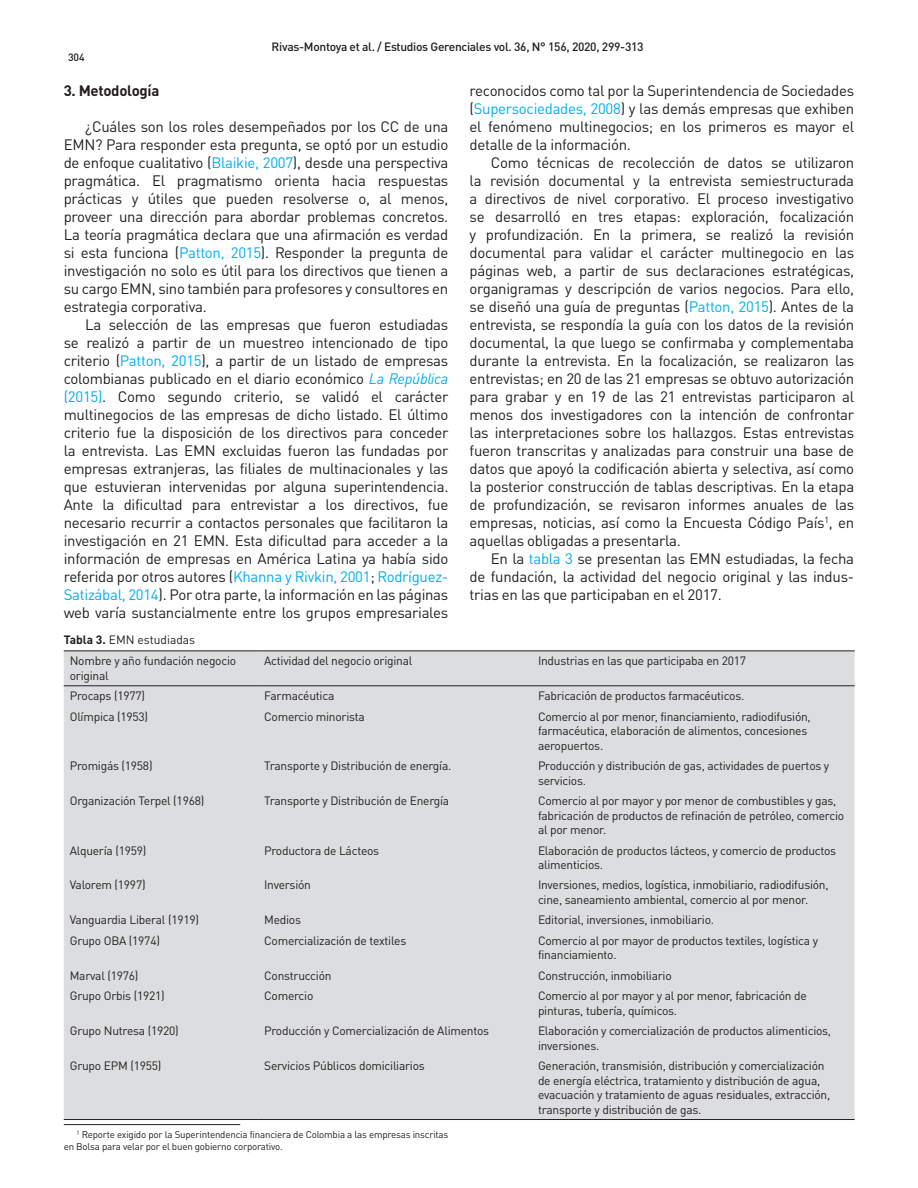
<style>
.page{position:relative;width:918px;height:1188px;background:#fff}
.page>*{position:absolute;margin:0;border:0;box-sizing:border-box;transform-origin:0 0}
.Párrafo_principal{font:15px/18px "DIN Pro";letter-spacing:-.02em;color:#231f20;text-align:justify}
.Titulo_primer_nivel{font:700 15px "DIN Pro";letter-spacing:-.02em;color:#231f20}
.Párrafo_principal-2{font:12px/14.4px "DIN Pro";letter-spacing:-.02em;color:#231f20}
.t1{font:500 12px "DIN Pro";letter-spacing:-.025em;color:#231f20}
.Párrafo_principal-3{font:12px "DIN Pro";color:#231f20}
.t2{font:500 10.5px "DIN Pro";color:#231f20}
.Pie_de_figura{font:9.75px/11.7px "DIN Pro";letter-spacing:-.02em;color:#231f20}
.s1{color:#00aeef}
.s2{font-style:italic;color:#00aeef}
.s3{font-weight:700}
</style>
<div class="page">
<div style="left:64px;top:651px;width:791px;height:468px;background:#dcdddf"></div>
<hr style="left:64px;top:685px;width:194px;height:1px;background:#231f20">
<hr style="left:258px;top:685px;width:274px;height:1px;background:#231f20">
<hr style="left:532px;top:685px;width:323px;height:1px;background:#231f20">
<hr style="left:64px;top:1119px;width:194px;height:1px;background:#231f20">
<hr style="left:258px;top:1119px;width:274px;height:1px;background:#231f20">
<hr style="left:532px;top:1119px;width:323px;height:1px;background:#231f20">
<hr style="left:64px;top:650px;width:194px;height:1px;background:#231f20">
<hr style="left:258px;top:650px;width:274px;height:1px;background:#231f20">
<hr style="left:532px;top:650px;width:323px;height:1px;background:#231f20">
<hr style="left:64px;top:1124px;width:176px;height:1px;background:#231f20">
<p class="t1" style="left:272px;top:37px;width:373px">Rivas-Montoya et al. / Estudios Gerenciales vol. 36, N° 156, 2020, 299-313</p>
<p class="t2" style="left:68px;top:49px;width:18px">304</p>
<p class="Titulo_primer_nivel" style="left:64px;top:78px;width:97px">3. Metodología</p>
<p class="Párrafo_principal" style="left:64px;top:116px;width:386px;text-indent:21px">¿Cuáles son los roles desempeñados por los CC de una EMN? Para responder esta pregunta, se optó por un estudio de enfoque cualitativo (<span class="s1">Blaikie, 2007</span>), desde una perspectiva pragmática. El pragmatismo orienta hacia respuestas prácticas y útiles que pueden resolverse o, al menos, proveer una dirección para abordar problemas concretos.<br>La teoría pragmática declara que una afirmación es verdad si esta funciona (<span class="s1">Patton, 2015</span>). Responder la pregunta de investigación no solo es útil para los directivos que tienen a su cargo EMN, sino también para profesores y consultores en estrategia corporativa.</p>
<p class="Párrafo_principal" style="left:64px;top:314px;width:386px;text-indent:21px">La selección de las empresas que fueron estudiadas se realizó a partir de un muestreo intencionado de tipo criterio (<span class="s1">Patton, 2015</span>), a partir de un listado de empresas colombianas publicado en el diario económico <span class="s2">La República </span><span class="s1">(2015)</span>. Como segundo criterio, se validó el carácter multinegocios de las empresas de dicho listado. El último criterio fue la disposición de los directivos para conceder la entrevista. Las EMN excluidas fueron las fundadas por empresas extranjeras, las filiales de multinacionales y las que estuvieran intervenidas por alguna superintendencia.<br>Ante la dificultad para entrevistar a los directivos, fue necesario recurrir a contactos personales que facilitaron la investigación en 21 EMN. Esta dificultad para acceder a la información de empresas en América Latina ya había sido referida por otros autores (<span class="s1">Khanna y Rivkin, 2001</span>; <span class="s1">Rodríguez-Satizábal, 2014</span>). Por otra parte, la información en las páginas web varía sustancialmente entre los grupos empresariales</p>
<p class="Párrafo_principal" style="left:470px;top:80px;width:386px">reconocidos como tal por la Superintendencia de Sociedades (<span class="s1">Supersociedades, 2008</span>) y las demás empresas que exhiben el fenómeno multinegocios; en los primeros es mayor el detalle de la información.</p>
<p class="Párrafo_principal" style="left:470px;top:152px;width:386px;text-indent:21px">Como técnicas de recolección de datos se utilizaron la revisión documental y la entrevista semiestructurada a directivos de nivel corporativo. El proceso investigativo se desarrolló en tres etapas: exploración, focalización y profundización. En la primera, se realizó la revisión documental para validar el carácter multinegocio en las páginas web, a partir de sus declaraciones estratégicas, organigramas y descripción de varios negocios. Para ello, se diseñó una guía de preguntas (<span class="s1">Patton, 2015</span>). Antes de la entrevista, se respondía la guía con los datos de la revisión documental, la que luego se confirmaba y complementaba durante la entrevista. En la focalización, se realizaron las entrevistas; en 20 de las 21 empresas se obtuvo autorización para grabar y en 19 de las 21 entrevistas participaron al menos dos investigadores con la intención de confrontar las interpretaciones sobre los hallazgos. Estas entrevistas fueron transcritas y analizadas para construir una base de datos que apoyó la codificación abierta y selectiva, así como la posterior construcción de tablas descriptivas. En la etapa de profundización, se revisaron informes anuales de las empresas, noticias, así como la Encuesta Código País<sup>1</sup>, en aquellas obligadas a presentarla.</p>
<p class="Párrafo_principal" style="left:470px;top:548px;width:386px;text-indent:21px">En la <span class="s1">tabla 3</span> se presentan las EMN estudiadas, la fecha de fundación, la actividad del negocio original y las indus&shy;trias en las que participaban en el 2017.</p>
<p class="Párrafo_principal-3" style="left:64px;top:631px;width:133px"><span class="s3">Tabla 3.</span> EMN estudiadas</p>
<p class="Párrafo_principal-2" style="left:70px;top:653px;width:168px">Nombre y año fundación negocio original</p>
<p class="Párrafo_principal-2" style="left:264px;top:653px;width:150px">Actividad del negocio original</p>
<p class="Párrafo_principal-2" style="left:538px;top:653px;width:210px">Industrias en las que participaba en 2017</p>
<p class="Párrafo_principal-2" style="left:70px;top:688px;width:77px">Procaps (1977)</p>
<p class="Párrafo_principal-2" style="left:264px;top:688px;width:72px">Farmacéutica</p>
<p class="Párrafo_principal-2" style="left:538px;top:688px;width:208px">Fabricación de productos farmacéuticos.</p>
<p class="Párrafo_principal-2" style="left:70px;top:708px;width:80px">Olímpica (1953)</p>
<p class="Párrafo_principal-2" style="left:264px;top:708px;width:102px">Comercio minorista</p>
<p class="Párrafo_principal-2" style="left:538px;top:708px;width:274px">Comercio al por menor, financiamiento, radiodifusión, farmacéutica, elaboración de alimentos, concesiones aeropuertos.</p>
<p class="Párrafo_principal-2" style="left:70px;top:758px;width:84px">Promigás (1958)</p>
<p class="Párrafo_principal-2" style="left:264px;top:758px;width:189px">Transporte y Distribución de energía.</p>
<p class="Párrafo_principal-2" style="left:538px;top:758px;width:293px">Producción y distribución de gas, actividades de puertos y servicios.</p>
<p class="Párrafo_principal-2" style="left:70px;top:792px;width:136px">Organización Terpel (1968)</p>
<p class="Párrafo_principal-2" style="left:264px;top:792px;width:186px">Transporte y Distribución de Energía</p>
<p class="Párrafo_principal-2" style="left:538px;top:792px;width:308px">Comercio al por mayor y por menor de combustibles y gas, fabricación de productos de refinación de petróleo, comercio al por menor.</p>
<p class="Párrafo_principal-2" style="left:70px;top:842px;width:78px">Alquería (1959)</p>
<p class="Párrafo_principal-2" style="left:264px;top:842px;width:117px">Productora de Lácteos</p>
<p class="Párrafo_principal-2" style="left:538px;top:842px;width:300px">Elaboración de productos lácteos, y comercio de productos alimenticios.</p>
<p class="Párrafo_principal-2" style="left:70px;top:877px;width:77px">Valorem (1997)</p>
<p class="Párrafo_principal-2" style="left:264px;top:877px;width:48px">Inversión</p>
<p class="Párrafo_principal-2" style="left:538px;top:877px;width:292px">Inversiones, medios, logística, inmobiliario, radiodifusión, cine, saneamiento ambiental, comercio al por menor.</p>
<p class="Párrafo_principal-2" style="left:70px;top:912px;width:131px">Vanguardia Liberal (1919)</p>
<p class="Párrafo_principal-2" style="left:264px;top:912px;width:38px">Medios</p>
<p class="Párrafo_principal-2" style="left:538px;top:912px;width:178px">Editorial, inversiones, inmobiliario.</p>
<p class="Párrafo_principal-2" style="left:70px;top:932px;width:92px">Grupo OBA (1974)</p>
<p class="Párrafo_principal-2" style="left:264px;top:932px;width:144px">Comercialización de textiles</p>
<p class="Párrafo_principal-2" style="left:538px;top:932px;width:282px">Comercio al por mayor de productos textiles, logística y financiamiento.</p>
<p class="Párrafo_principal-2" style="left:70px;top:967px;width:70px">Marval (1976)</p>
<p class="Párrafo_principal-2" style="left:264px;top:967px;width:69px">Construcción</p>
<p class="Párrafo_principal-2" style="left:538px;top:967px;width:135px">Construcción, inmobiliario</p>
<p class="Párrafo_principal-2" style="left:70px;top:988px;width:96px">Grupo Orbis (1921)</p>
<p class="Párrafo_principal-2" style="left:264px;top:988px;width:51px">Comercio</p>
<p class="Párrafo_principal-2" style="left:538px;top:988px;width:270px">Comercio al por mayor y al por menor, fabricación de pinturas, tubería, químicos.</p>
<p class="Párrafo_principal-2" style="left:70px;top:1023px;width:110px">Grupo Nutresa (1920)</p>
<p class="Párrafo_principal-2" style="left:264px;top:1023px;width:226px">Producción y Comercialización de Alimentos</p>
<p class="Párrafo_principal-2" style="left:538px;top:1023px;width:295px">Elaboración y comercialización de productos alimenticios, inversiones.</p>
<p class="Párrafo_principal-2" style="left:70px;top:1058px;width:93px">Grupo EPM (1955)</p>
<p class="Párrafo_principal-2" style="left:264px;top:1058px;width:162px">Servicios Públicos domiciliarios</p>
<p class="Párrafo_principal-2" style="left:538px;top:1058px;width:294px">Generación, transmisión, distribución y comercialización de energía eléctrica, tratamiento y distribución de agua, evacuación y tratamiento de aguas residuales, extracción, transporte y distribución de gas.</p>
<p class="Pie_de_figura" style="left:64px;top:1128px;width:386px;text-indent:13px"><sup>1</sup> Reporte exigido por la Superintendencia financiera de Colombia a las empresas inscritas en Bolsa para velar por el buen gobierno corporativo.</p>
</div>
